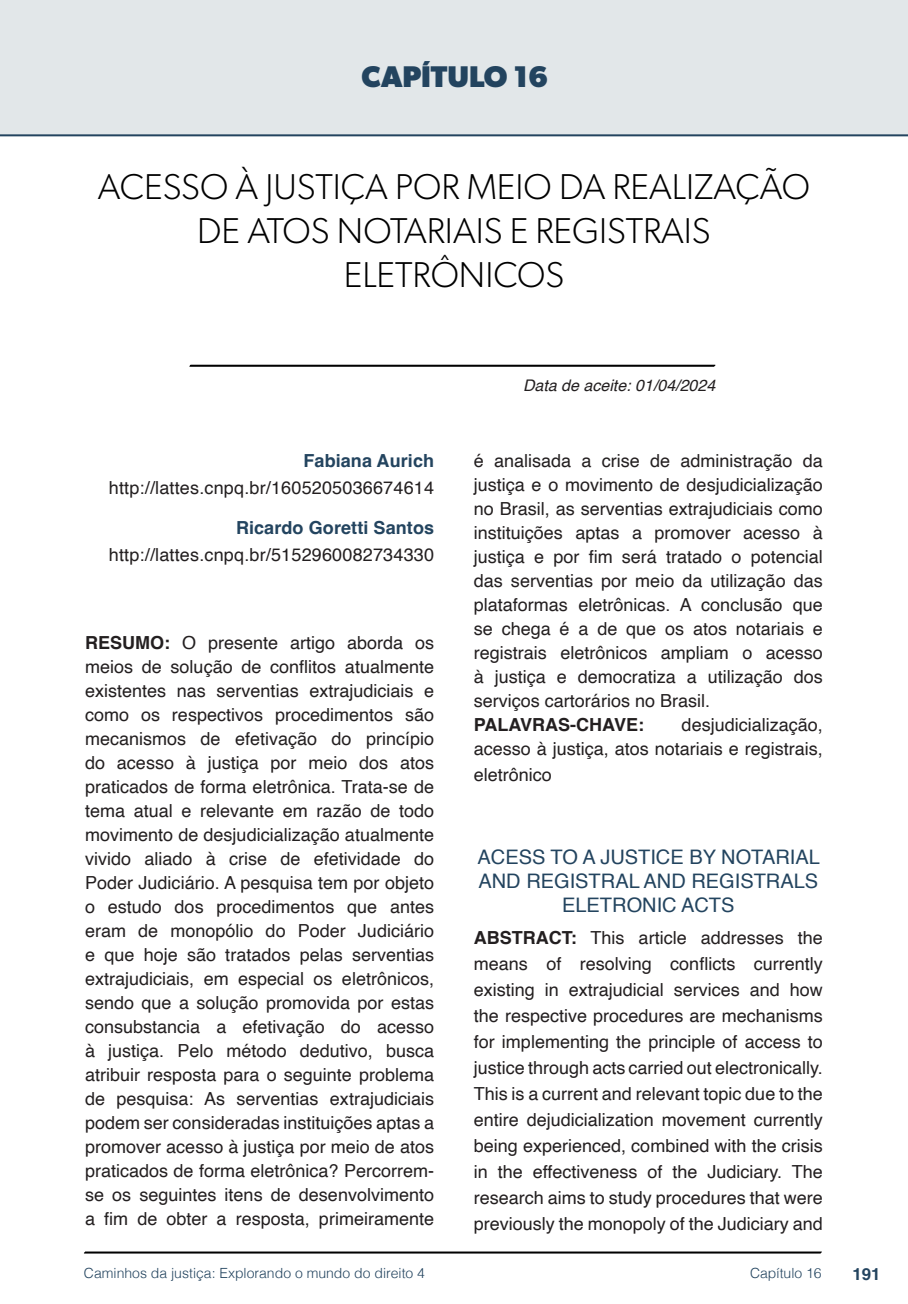
<style>
.page{position:relative;width:908px;height:1304px;background:#fff}
.page>*{position:absolute;margin:0;border:0;box-sizing:border-box;transform-origin:0 0}
.nome_artigos{font:300 36px/44px "Gibson";color:#000;text-align:center}
.capítulos{font:700 30px "Gibson";color:#23445f}
.título_Inglês{font:20px/24px "Helvetica";color:#23445f;text-align:center}
.Resumos_e_PC_TXT{font:18px/24px "Helvetica";color:#231f20;text-align:justify}
.info_autores{font:18px "Helvetica";letter-spacing:.01em;color:#231f20}
.nome_autores{font:700 18px "Helvetica";letter-spacing:.005em;color:#23445f}
.Resumos_e_PC_TXT-2{font:700 18px "Helvetica";color:#231f20}
.t1{font:700 16.8px "Helvetica";color:#23445f}
.t2{font:italic 16px "Helvetica";color:#231f20}
.t3{font:300 14px "Helvetica";color:#23445f}
.s1{font-weight:700}
</style>
<div class="page">
<svg style="left:84px;top:1251px;width:737px;height:3px;background:#515151"></svg>
<div style="left:0;top:0;width:907px;height:136px;background:#e2e7e9"></div>
<svg style="left:189px;top:364px;width:526px;height:3px;background:#4f4f4f"></svg>
<div style="left:44px;top:72px;width:68px;height:61px;background:#e2e7e9"></div>
<p class="capítulos" style="left:361px;top:58px;width:188px">CAPÍTULO 16</p>
<p class="nome_artigos" style="left:98px;top:164px;width:713px">ACESSO À JUSTIÇA POR MEIO DA REALIZAÇÃO<br>DE ATOS NOTARIAIS E REGISTRAIS<br>ELETRÔNICOS</p>
<p class="nome_autores" style="left:303px;top:450px;width:132px">Fabiana Aurich</p>
<p class="info_autores" style="left:109px;top:474px;width:326px">http://lattes.cnpq.br/1605205036674614</p>
<p class="nome_autores" style="left:236px;top:516px;width:199px">Ricardo Goretti Santos</p>
<p class="info_autores" style="left:109px;top:541px;width:326px">http://lattes.cnpq.br/5152960082734330</p>
<p class="Resumos_e_PC_TXT" style="left:85px;top:631px;width:350px"><span class="s1">RESUMO:</span> O presente artigo aborda os meios de solução de conflitos atualmente existentes nas serventias extrajudiciais e como os respectivos procedimentos são mecanismos de efetivação do princípio do acesso à justiça por meio dos atos praticados de forma eletrônica. Trata-se de tema atual e relevante em razão de todo movimento de desjudicialização atualmente vivido aliado à crise de efetividade do Poder Judiciário. A pesquisa tem por objeto o estudo dos procedimentos que antes eram de monopólio do Poder Judiciário e que hoje são tratados pelas serventias extrajudiciais, em especial os eletrônicos, sendo que a solução promovida por estas consubstancia a efetivação do acesso à justiça. Pelo método dedutivo, busca atribuir resposta para o seguinte problema de pesquisa: As serventias extrajudiciais podem ser consideradas instituições aptas a promover acesso à justiça por meio de atos praticados de forma eletrônica? Percorrem&shy;se os seguintes itens de desenvolvimento a fim de obter a resposta, primeiramente</p>
<p class="t2" style="left:523px;top:373px;width:194px">Data de aceite: 01/04/2024</p>
<p class="Resumos_e_PC_TXT" style="left:473px;top:449px;width:350px">é analisada a crise de administração da justiça e o movimento de desjudicialização no Brasil, as serventias extrajudiciais como instituições aptas a promover acesso à justiça e por fim será tratado o potencial das serventias por meio da utilização das plataformas eletrônicas. A conclusão que se chega é a de que os atos notariais e registrais eletrônicos ampliam o acesso à justiça e democratiza a utilização dos serviços cartorários no Brasil.</p>
<p class="Resumos_e_PC_TXT-2" style="left:473px;top:714px;width:172px">PALAVRAS-CHAVE:</p>
<p class="Resumos_e_PC_TXT" style="left:473px;top:713px;width:350px;text-align:right">desjudicialização,<br>acesso à justiça, atos notariais e registrais,</p>
<p class="Resumos_e_PC_TXT" style="left:473px;top:763px;width:80px">eletrônico</p>
<p class="título_Inglês" style="left:477px;top:846px;width:344px">ACESS TO A JUSTICE BY NOTARIAL<br>AND REGISTRAL AND REGISTRALS<br>ELETRONIC ACTS</p>
<p class="Resumos_e_PC_TXT" style="left:473px;top:925px;width:350px;line-height:26px"><span class="s1">ABSTRACT:</span> This article addresses the means of resolving conflicts currently existing in extrajudicial services and how the respective procedures are mechanisms for implementing the principle of access to justice through acts carried out electronically.<br>This is a current and relevant topic due to the entire dejudicialization movement currently being experienced, combined with the crisis in the effectiveness of the Judiciary. The research aims to study procedures that were previously the monopoly of the Judiciary and</p>
<p class="t3" style="left:84px;top:1261px;width:342px">Caminhos da justiça: Explorando o mundo do direito 4</p>
<p class="t3" style="left:749px;top:1261px;width:73px">Capítulo 16</p>
<p class="t1" style="left:851px;top:1264px;width:30px">191</p>
</div>
